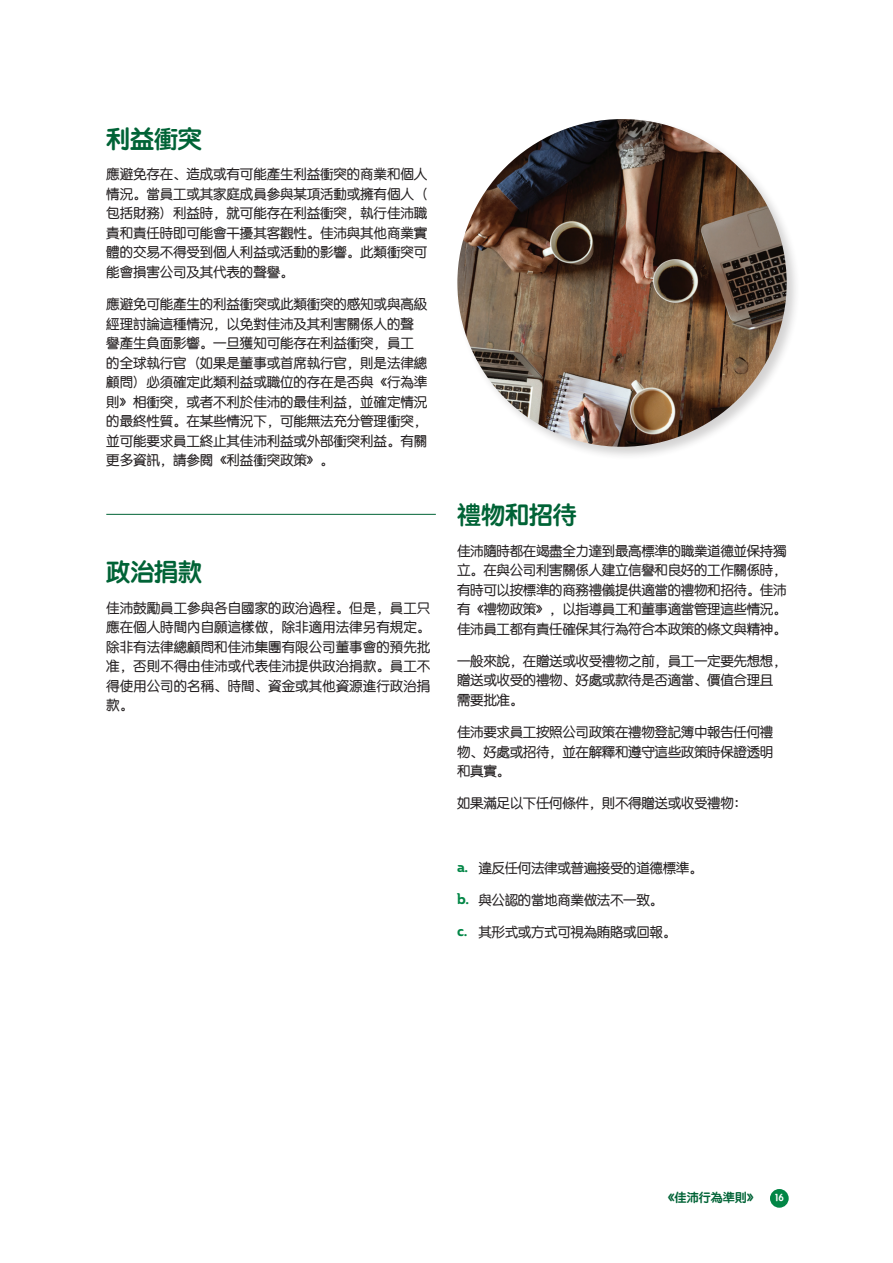
<style>
.page{position:relative;width:893px;height:1263px;background:#fff}
.page>*{position:absolute;margin:0;border:0;box-sizing:border-box;transform-origin:0 0}
.t1{font:24px "ST Yuanti SC Bold";letter-spacing:-.005em;color:#006336}
.t2{font:13.5px/19.5px "ST Yuanti SC Regular";letter-spacing:-.01em;color:#231f20;text-align:justify}
.t3{font:12px "ST Yuanti SC Bold";letter-spacing:.01em;color:#006336}
.t4{font:10.5px "ST Yuanti SC Bold";color:#fff}
.s1{font-family:"Ainslie Nor Bol";font-size:15px;color:#028646}
</style>
<div class="page">
<div style="left:770px;top:1189px;width:19px;height:19px;background:#028646;border-radius:50%"></div>
<div style="left:455px;top:117px;width:346px;height:344px;background:#231f20;opacity:.2"></div>
<img style="left:457px;top:119px;width:330px;height:328px">
<hr style="left:106px;top:514px;width:330px;height:1px;background:#006336">
<h1 class="t1" style="left:106px;top:121px;width:97px">利益衝突</h1>
<p class="t2" style="left:106px;top:164px;width:322px">應避免存在、造成或有可能產生利益衝突的商業和個人情況。當員工或其家庭成員參與某項活動或擁有個人（包括財務）利益時，就可能存在利益衝突，執行佳沛職責和責任時即可能會干擾其客觀性。佳沛與其他商業實體的交易不得受到個人利益或活動的影響。此類衝突可能會損害公司及其代表的聲譽。</p>
<p class="t2" style="left:106px;top:293px;width:322px;text-align:left">應避免可能產生的利益衝突或此類衝突的感知或與高級經理討論這種情況，以免對佳沛及其利害關係人的聲譽產生負面影響。一旦獲知可能存在利益衝突，員工的全球執行官（如果是董事或首席執行官，則是法律總顧問）必須確定此類利益或職位的存在是否與《行為準則》相衝突，或者不利於佳沛的最佳利益，並確定情況的最終性質。在某些情況下，可能無法充分管理衝突，並可能要求員工終止其佳沛利益或外部衝突利益。有關更多資訊，請參閱《利益衝突政策》。</p>
<h1 class="t1" style="left:106px;top:554px;width:97px">政治捐款</h1>
<p class="t2" style="left:106px;top:597px;width:325px">佳沛鼓勵員工參與各自國家的政治過程。但是，員工只應在個人時間內自願這樣做，除非適用法律另有規定。除非有法律總顧問和佳沛集團有限公司董事會的預先批准，否則不得由佳沛或代表佳沛提供政治捐款。員工不得使用公司的名稱、時間、資金或其他資源進行政治捐款。</p>
<h1 class="t1" style="left:457px;top:497px;width:121px">禮物和招待</h1>
<p class="t2" style="left:457px;top:540px;width:331px">佳沛隨時都在竭盡全力達到最高標準的職業道德並保持獨立。在與公司利害關係人建立信譽和良好的工作關係時，有時可以按標準的商務禮儀提供適當的禮物和招待。佳沛有《禮物政策》，以指導員工和董事適當管理這些情況。佳沛員工都有責任確保其行為符合本政策的條文與精神。</p>
<p class="t2" style="left:457px;top:650px;width:331px;text-align:left">一般來說，在贈送或收受禮物之前，員工一定要先想想，贈送或收受的禮物、好處或款待是否適當、價值合理且需要批准。</p>
<p class="t2" style="left:457px;top:721px;width:318px">佳沛要求員工按照公司政策在禮物登記簿中報告任何禮物、好處或招待，並在解釋和遵守這些政策時保證透明和真實。</p>
<p class="t2" style="left:457px;top:793px;width:291px">如果滿足以下任何條件，則不得贈送或收受禮物：</p>
<p class="t2" style="left:457px;top:857px;width:247px"><span class="s1">a.</span> 違反任何法律或普遍接受的道德標準。</p>
<p class="t2" style="left:457px;top:890px;width:207px"><span class="s1">b.</span> 與公認的當地商業做法不一致。</p>
<p class="t2" style="left:457px;top:922px;width:221px"><span class="s1">c.</span> 其形式或方式可視為賄賂或回報。</p>
<p class="t3" style="left:662px;top:1188px;width:98px">《佳沛行為準則》</p>
<p class="t4" style="left:775px;top:1190px;width:11px">16</p>
</div>
